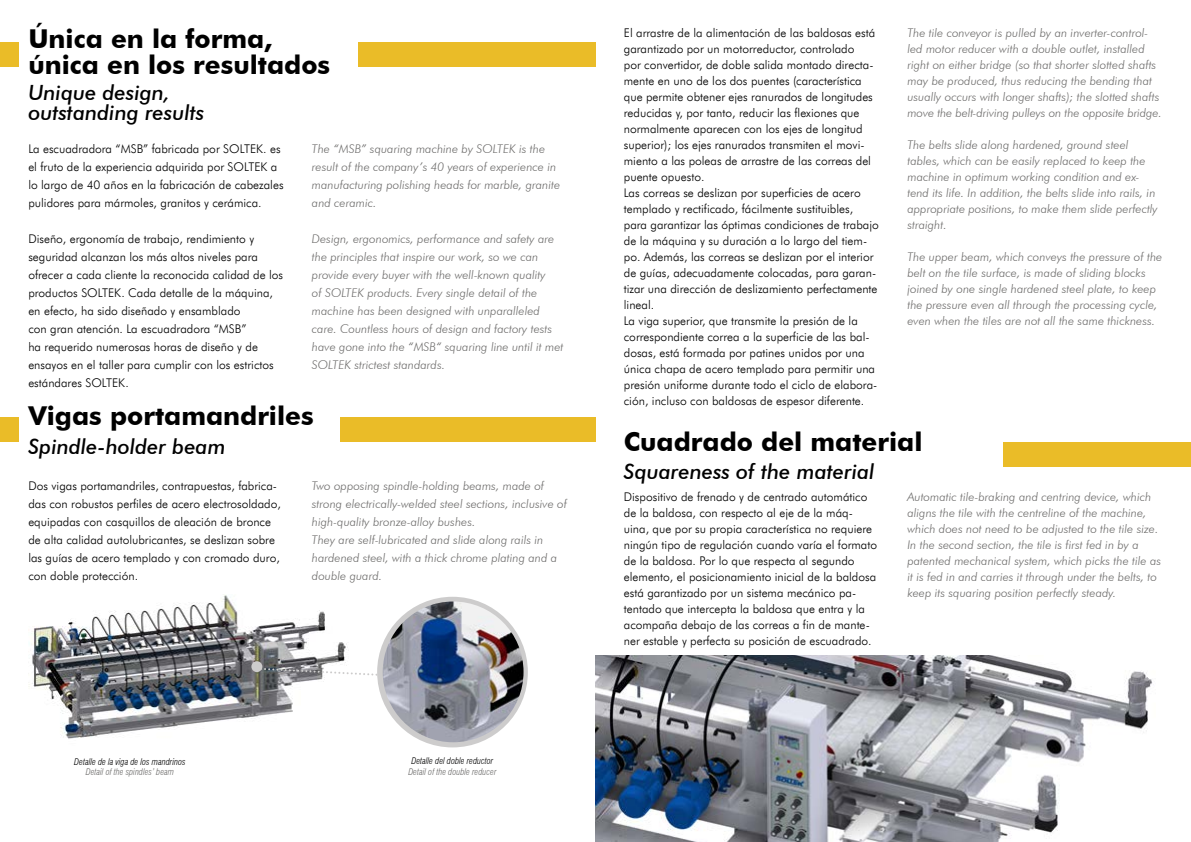
<style>
.page{position:relative;width:1191px;height:842px;background:#fff}
.page>*{position:absolute;margin:0;border:0;box-sizing:border-box;transform-origin:0 0}
.t1{font:700 26px/26px "Futura BT";color:#000}
.t2{font:italic 500 21px/20px "Futura BT";color:#000}
.t3{font:300 12px/16px "Futura BT";color:#000}
.t4{font:italic 300 12px/16px "Futura BT";color:#6c6b6a}
.t5{font:italic 300 condensed 9px "Swiss 721 BT";color:#000}
.t6{font:italic 300 condensed 9px "Swiss 721 BT";color:#6c6b6a}
</style>
<div class="page">
<div style="left:0;top:42px;width:18px;height:24px;background:#eabc28"></div>
<div style="left:0;top:417px;width:18px;height:25px;background:#eabc28"></div>
<img style="left:28px;top:595px;width:320px;height:144px">
<svg style="left:257px;top:667px;width:120px;height:10px"></svg>
<div style="left:377px;top:597px;width:151px;height:150px;background:#cdcccc;border-radius:50%"></div>
<img style="left:383px;top:601px;width:140px;height:141px;border-radius:70px">
<div style="left:251px;top:661px;width:11px;height:11px;background:#cdcccc;border-radius:50%"></div>
<div style="left:340px;top:417px;width:255px;height:25px;background:#eabc28"></div>
<div style="left:358px;top:42px;width:237px;height:24px;background:#eabc28"></div>
<div style="left:1003px;top:442px;width:188px;height:24px;background:#eabc28"></div>
<img style="left:595px;top:656px;width:558px;height:186px">
<h1 class="t1" style="left:28px;top:26px;width:303px">Única en la forma, única en los resultados</h1>
<h2 class="t2" style="left:28px;top:82px;width:177px">Unique design, outstanding results</h2>
<p class="t3" style="left:28px;top:139px;width:257px;line-height:18px">La escuadradora “MSB” fabricada por SOLTEK. es el fruto de la experiencia adquirida por SOLTEK a lo largo de 40 años en la fabricación de cabezales pulidores para mármoles, granitos y cerámica.</p>
<p class="t3" style="left:28px;top:229px;width:256px;line-height:18px">Diseño, ergonomía de trabajo, rendimiento y seguridad alcanzan los más altos niveles para ofrecer a cada cliente la reconocida calidad de los productos SOLTEK. Cada detalle de la máquina, en efecto, ha sido diseñado y ensamblado<br>con gran atención. La escuadradora “MSB”<br>ha requerido numerosas horas de diseño y de ensayos en el taller para cumplir con los estrictos estándares SOLTEK.</p>
<p class="t4" style="left:312px;top:139px;width:250px;line-height:18px">The “MSB” squaring machine by SOLTEK is the result of the company’s 40 years of experience in manufacturing polishing heads for marble, granite and ceramic.</p>
<p class="t4" style="left:312px;top:229px;width:253px;line-height:18px">Design, ergonomics, performance and safety are the principles that inspire our work, so we can provide every buyer with the well-known quality<br>of SOLTEK products. Every single detail of the machine has been designed with unparalleled care. Countless hours of design and factory tests have gone into the “MSB“ squaring line until it met SOLTEK strictest standards.</p>
<h1 class="t1" style="left:28px;top:403px;width:287px">Vigas portamandriles</h1>
<h2 class="t2" style="left:28px;top:436px;width:199px">Spindle-holder beam</h2>
<p class="t4" style="left:312px;top:476px;width:257px;line-height:18px">Two opposing spindle-holding beams, made of strong electrically-welded steel sections, inclusive of high-quality bronze-alloy bushes.<br>They are self-lubricated and slide along rails in hardened steel, with a thick chrome plating and a double guard.</p>
<p class="t3" style="left:28px;top:476px;width:254px;line-height:18px">Dos vigas portamandriles, contrapuestas, fabrica&shy;das con robustos perfiles de acero electrosoldado, equipadas con casquillos de aleación de bronce de alta calidad autolubricantes, se deslizan sobre las guías de acero templado y con cromado duro, con doble protección.</p>
<p class="t5" style="left:74px;top:756px;width:113px">Detalle de la viga de los mandrinos</p>
<p class="t6" style="left:86px;top:767px;width:90px">Detail of the spindles’ beam</p>
<p class="t5" style="left:411px;top:755px;width:83px">Detalle del doble reductor</p>
<p class="t6" style="left:408px;top:766px;width:90px">Detail of the double reducer</p>
<p class="t3" style="left:624px;top:25px;width:256px">El arrastre de la alimentación de las baldosas está garantizado por un motorreductor, controlado<br>por convertidor, de doble salida montado directa&shy;mente en uno de los dos puentes (característica que permite obtener ejes ranurados de longitudes reducidas y, por tanto, reducir las flexiones que normalmente aparecen con los ejes de longitud superior); los ejes ranurados transmiten el movi&shy;miento a las poleas de arrastre de las correas del puente opuesto.<br>Las correas se deslizan por superficies de acero templado y rectificado, fácilmente sustituibles, para garantizar las óptimas condiciones de trabajo de la máquina y su duración a lo largo del tiem&shy;po. Además, las correas se deslizan por el interior de guías, adecuadamente colocadas, para garan&shy;tizar una dirección de deslizamiento perfectamente lineal.<br>La viga superior, que transmite la presión de la correspondiente correa a la superficie de las bal&shy;dosas, está formada por patines unidos por una única chapa de acero templado para permitir una presión uniforme durante todo el ciclo de elabora&shy;ción, incluso con baldosas de espesor diferente.</p>
<h1 class="t1" style="left:624px;top:428px;width:300px">Cuadrado del material</h1>
<h2 class="t2" style="left:624px;top:462px;width:252px">Squareness of the material</h2>
<p class="t3" style="left:624px;top:489px;width:255px">Dispositivo de frenado y de centrado automático de la baldosa, con respecto al eje de la máq&shy;uina, que por su propia característica no requiere ningún tipo de regulación cuando varía el formato de la baldosa. Por lo que respecta al segundo elemento, el posicionamiento inicial de la baldosa está garantizado por un sistema mecánico pa&shy;tentado que intercepta la baldosa que entra y la acompaña debajo de las correas a fin de mante&shy;ner estable y perfecta su posición de escuadrado.</p>
<p class="t4" style="left:907px;top:25px;width:256px">The tile conveyor is pulled by an inverter-control&shy;led motor reducer with a double outlet, installed right on either bridge (so that shorter slotted shafts may be produced, thus reducing the bending that usually occurs with longer shafts); the slotted shafts move the belt-driving pulleys on the opposite bridge.</p>
<p class="t4" style="left:907px;top:137px;width:252px">The belts slide along hardened, ground steel tables, which can be easily replaced to keep the machine in optimum working condition and ex&shy;tend its life. In addition, the belts slide into rails, in appropriate positions, to make them slide perfectly straight.</p>
<p class="t4" style="left:907px;top:249px;width:256px">The upper beam, which conveys the pressure of the belt on the tile surface, is made of sliding blocks joined by one single hardened steel plate, to keep the pressure even all through the processing cycle, even when the tiles are not all the same thickness.</p>
<p class="t4" style="left:907px;top:489px;width:255px">Automatic tile-braking and centring device, which aligns the tile with the centreline of the machine, which does not need to be adjusted to the tile size.<br>In the second section, the tile is first fed in by a patented mechanical system, which picks the tile as it is fed in and carries it through under the belts, to keep its squaring position perfectly steady.</p>
</div>
